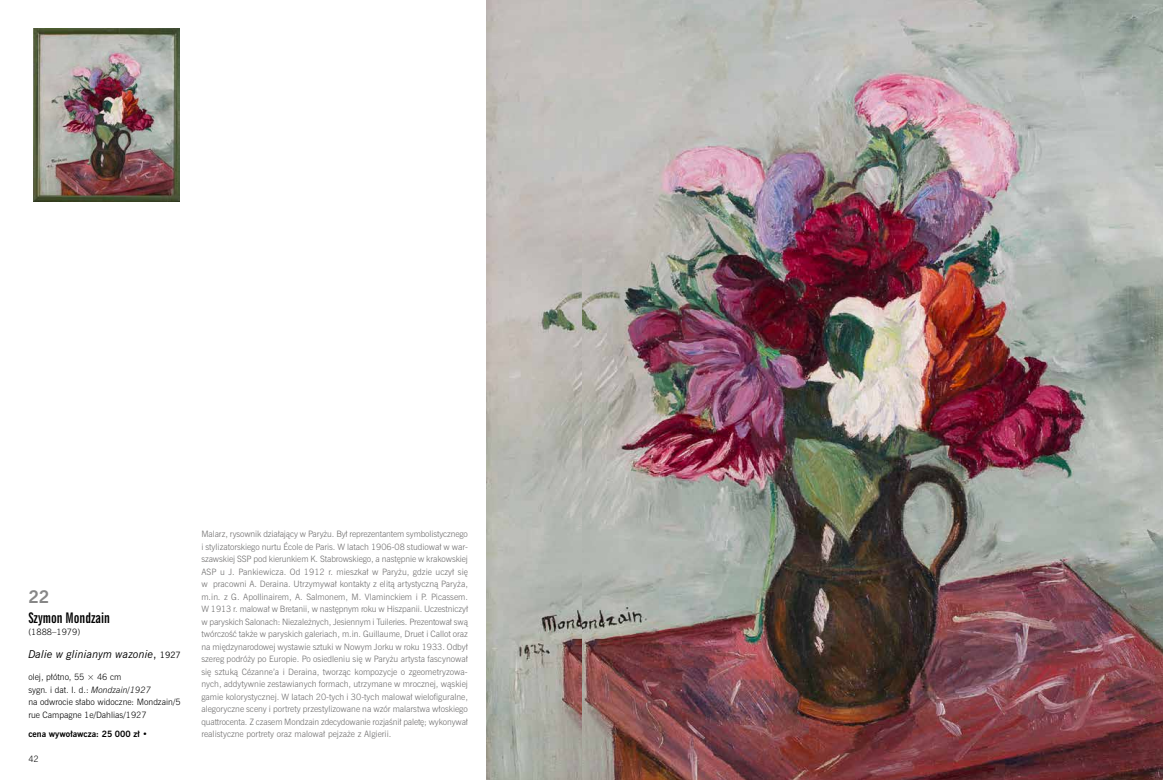
<style>
.page{position:relative;width:1163px;height:780px;background:#fff}
.page>*{position:absolute;margin:0;border:0;box-sizing:border-box;transform-origin:0 0}
.t1{font:700 16px "News Goth PL";color:#878787}
.t2{font:700 13px "News Goth X Cn PL";color:#000}
.t3{font:italic 10px "News Goth PL";color:#000}
.t4{font:8px/12.5px "News Goth Lt PL";color:#706f6f;text-align:justify}
.t5{font:8px/12.5px "News Goth Lt PL";color:#000}
.t6{font:700 8px "News Goth PL";color:#000}
.s1{font-style:normal}
.s2{font-style:normal;font-size:8px}
.s3{font-style:italic}
</style>
<div class="page">
<img style="left:34px;top:28px;width:145px;height:173px">
<img style="left:581px;top:0;width:581px;height:780px">
<img style="left:486px;top:0;width:95px;height:780px">
<h1 class="t1" style="left:28px;top:586px;width:23px">22</h1>
<h2 class="t2" style="left:28px;top:609px;width:83px">Szymon Mondzain</h2>
<p class="t5" style="left:28px;top:626px;width:53px">(1888–1979)</p>
<p class="t3" style="left:28px;top:647px;width:154px">Dalie w glinianym wazonie<span class="s1">,</span> <span class="s2">1927</span></p>
<p class="t5" style="left:28px;top:671px;width:154px">olej, płótno, 55 × 46 cm<br>sygn. i dat. l. d.: <span class="s3">Mondzain</span>/<span class="s3">1927<br></span>na odwrocie słabo widoczne: Mondzain/5 rue Campagne 1e/Dahlias/1927</p>
<p class="t6" style="left:28px;top:729px;width:121px">cena wywoławcza: 25 000 zł •</p>
<p class="t5" style="left:28px;top:752px;width:12px">42</p>
<p class="t4" style="left:201px;top:528px;width:268px">Malarz, rysownik działający w Paryżu. Był reprezentantem symbolistycznego i stylizatorskiego nurtu École de Paris. W latach 1906-08 studiował w war&shy;szawskiej SSP pod kierunkiem K. Stabrowskiego, a następnie w krakowskiej ASP u J. Pankiewicza. Od 1912 r. mieszkał w Paryżu, gdzie uczył się w pracowni A. Deraina. Utrzymywał kontakty z elitą artystyczną Paryża, m.in. z G. Apollinairem, A. Salmonem, M. Vlaminckiem i P. Picassem.<br>W 1913 r. malował w Bretanii, w następnym roku w Hiszpanii. Uczestniczył w paryskich Salonach: Niezależnych, Jesiennym i Tuileries. Prezentował swą twórczość także w paryskich galeriach, m.in. Guillaume, Druet i Callot oraz na międzynarodowej wystawie sztuki w Nowym Jorku w roku 1933. Odbył szereg podróży po Europie. Po osiedleniu się w Paryżu artysta fascynował się sztuką Cézanne’a i Deraina, tworząc kompozycje o zgeometryzowa&shy;nych, addytywnie zestawianych formach, utrzymane w mrocznej, wąskiej gamie kolorystycznej. W latach 20-tych i 30-tych malował wielofiguralne, alegoryczne sceny i portrety przestylizowane na wzór malarstwa włoskiego quattrocenta. Z czasem Mondzain zdecydowanie rozjaśnił paletę; wykonywał realistyczne portrety oraz malował pejzaże z Algierii.</p>
</div>
